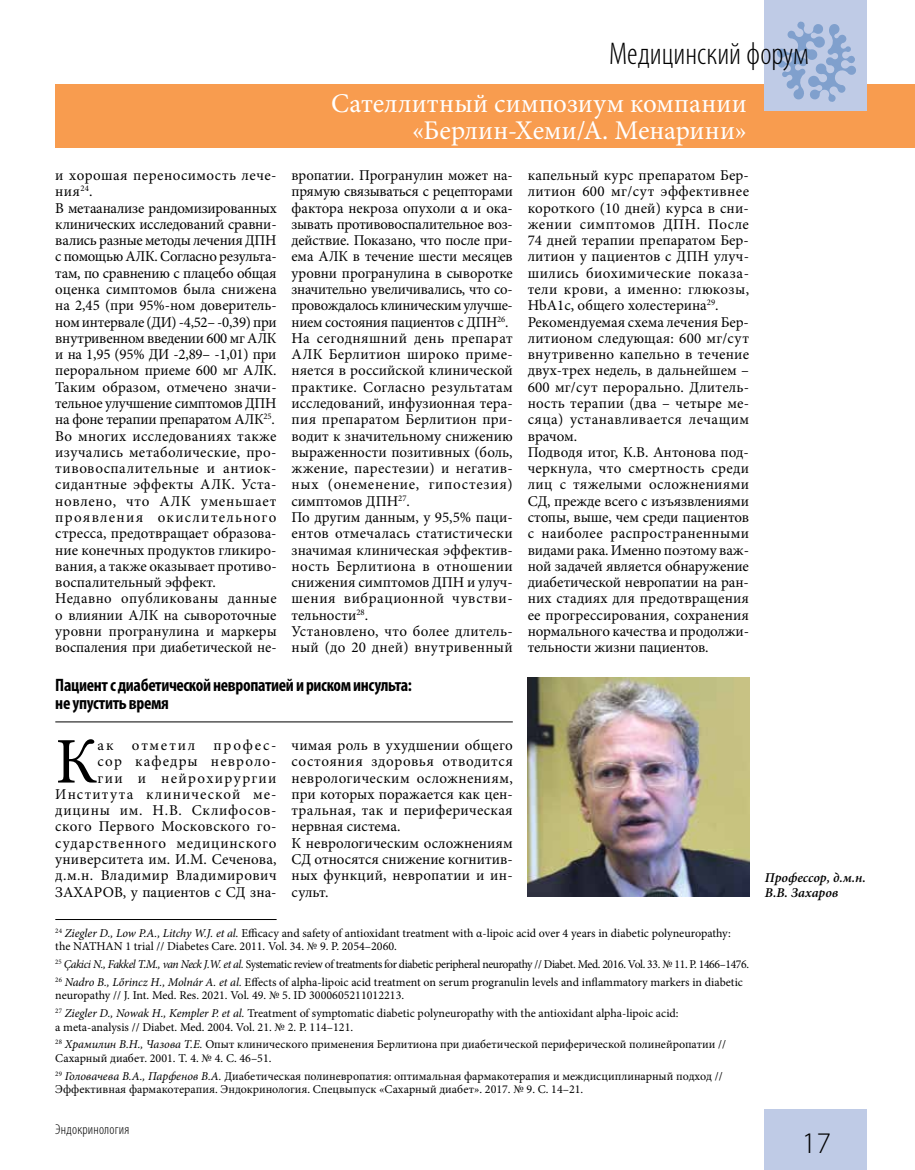
<style>
.page{position:relative;width:915px;height:1170px;background:#fff}
.page>*{position:absolute;margin:0;border:0;box-sizing:border-box;transform-origin:0 0}
.t1{font:65.1px "Minion Pro";color:#000}
.t2{font:300 condensed 31.5px "Myriad Pro";color:#000}
.t3{font:300 30px "Myriad Pro";color:#000}
.t4{font:27px/27px "Minion Pro";letter-spacing:.005em;color:#fff;text-align:right}
.t5{font:700 condensed 18px/18px "Myriad Pro";letter-spacing:-.02em;color:#000}
.t6{font:15px/16.4px "Minion Pro";letter-spacing:.005em;color:#000}
.t7{font:15px/16.2px "Minion Pro";letter-spacing:.05em;color:#000;text-align:right}
.t8{font:300 condensed 14.25px "Myriad Pro";letter-spacing:.015em;color:#000}
.t9{font:italic 600 13.5px/15px "Minion Pro";color:#000}
.t10{font:12px/17.7px "Minion Pro";color:#000}
.t11{font:12px/17.7px "Minion Pro";letter-spacing:-.02em;color:#000}
.s1{font-style:italic}
</style>
<div class="page">
<div style="left:55px;top:84px;width:859px;height:63px;background:#f89c4f"></div>
<div style="left:764px;top:0;width:102px;height:111px;background:#bfcbe6"></div>
<div style="left:764px;top:1108px;width:102px;height:61px;background:#bfcbe6"></div>
<svg style="left:777px;top:22px;width:78px;height:80px"></svg>
<hr style="left:55px;top:919px;width:221px;height:1px;background:#000">
<img style="left:527px;top:677px;width:221px;height:219px">
<hr style="left:55px;top:721px;width:457px;height:1px;background:#000">
<h2 class="t2" style="left:608px;top:35px;width:201px">Медицинский форум</h2>
<h3 class="t4" style="left:331px;top:90px;width:417px">Сателлитный симпозиум компании «Берлин-Хеми/А. Менарини»</h3>
<p class="t6" style="left:55px;top:167px;width:223px">и хорошая переносимость лече&shy;ния<sup>24</sup>.<br>В метаанализе рандомизированных клинических исследований сравни&shy;вались разные методы лечения ДПН с помощью АЛК. Согласно результа&shy;там, по сравнению с плацебо общая оценка симптомов была снижена на 2,45 (при 95%-ном доверитель&shy;ном интервале (ДИ) -4,52– -0,39) при внутривенном введении 600 мг АЛК и на 1,95 (95% ДИ -2,89– -1,01) при пероральном приеме 600 мг АЛК.<br>Таким образом, отмечено значи&shy;тельное улучшение симптомов ДПН на фоне терапии препаратом АЛК<sup>25</sup>.<br>Во многих исследованиях также изучались метаболические, про&shy;тивовоспалительные и антиок&shy;сидантные эффекты АЛК. Уста&shy;новлено, что АЛК уменьшает проявления окислительного стресса, предотвращает образова&shy;ние конечных продуктов гликиро&shy;вания, а также оказывает противо&shy;воспалительный эффект.<br>Недавно опубликованы данные о влиянии АЛК на сывороточные уровни програнулина и маркеры воспаления при диабетической не-</p>
<p class="t6" style="left:291px;top:167px;width:223px">вропатии. Програнулин может на&shy;прямую связываться с рецепторами фактора некроза опухоли α и ока&shy;зывать противовоспалительное воз&shy;действие. Показано, что после при&shy;ема АЛК в течение шести месяцев уровни програнулина в сыворотке значительно увеличивались, что со&shy;провождалось клиническим улучше&shy;нием состояния пациентов с ДПН<sup>26</sup>.<br>На сегодняшний день препарат<br>АЛК Берлитион широко приме&shy;няется в российской клинической практике. Согласно результатам исследований, инфузионная тера&shy;пия препаратом Берлитион при&shy;водит к значительному снижению выраженности позитивных (боль, жжение, парестезии) и негатив&shy;ных (онеменение, гипостезия) симптомов ДПН<sup>27</sup>.<br>По другим данным, у 95,5% паци&shy;ентов отмечалась статистически значимая клиническая эффектив&shy;ность Берлитиона в отношении снижения симптомов ДПН и улуч&shy;шения вибрационной чувстви&shy;тельности<sup>28</sup>.<br>Установлено, что более длитель&shy;ный (до 20 дней) внутривенный</p>
<p class="t6" style="left:527px;top:167px;width:223px">капельный курс препаратом Бер&shy;литион 600 мг/сут эффективнее короткого (10 дней) курса в сни&shy;жении симптомов ДПН. После<br>74 дней терапии препаратом Бер&shy;литион у пациентов с ДПН улуч&shy;шились биохимические показа&shy;тели крови, а именно: глюкозы,<br>HbA1c, общего холестерина<sup>29</sup>.<br>Рекомендуемая схема лечения Бер&shy;литионом следующая: 600 мг/сут внутривенно капельно в течение двух-трех недель, в дальнейшем –<br>600 мг/сут перорально. Длитель&shy;ность терапии (два – четыре ме&shy;сяца) устанавливается лечащим врачом.<br>Подводя итог, К.В. Антонова под&shy;черкнула, что смертность среди лиц с тяжелыми осложнениями<br>СД, прежде всего с изъязвлениями стопы, выше, чем среди пациентов с наиболее распространенными видами рака. Именно поэтому важ&shy;ной задачей является обнаружение диабетической невропатии на ран&shy;них стадиях для предотвращения ее прогрессирования, сохранения нормального качества и продолжи&shy;тельности жизни пациентов.</p>
<p class="t5" style="left:55px;top:675px;width:358px">Пациент с диабетической невропатией и риском инсульта: не упустить время</p>
<h1 class="t1" style="left:55px;top:718px;width:44px">К</h1>
<p class="t7" style="left:55px;top:737px;width:223px">ак отметил профес-<br>сор кафедры невроло-<br>гии и нейрохирургии<br>Института клинической ме&shy;дицины им. Н.В. Склифосов&shy;ского Первого Московского го&shy;сударственного медицинского университета им. И.М. Сеченова, д.м.н. Владимир Владимирович<br>ЗАХАРОВ, у пациентов с СД зна-</p>
<p class="t6" style="left:291px;top:737px;width:223px">чимая роль в ухудшении общего состояния здоровья отводится неврологическим осложнениям, при которых поражается как цен&shy;тральная, так и периферическая нервная система.<br>К неврологическим осложнениям<br>СД относятся снижение когнитив&shy;ных функций, невропатии и ин&shy;сульт.</p>
<p class="t10" style="left:55px;top:926px;width:676px;line-height:13.5px"><sup>24</sup> <span class="s1">Ziegler D., Low P.A., Litchy W.J. et al.</span> Efficacy and safety of antioxidant treatment with α-lipoic acid over 4 years in diabetic polyneuropathy: the NATHAN 1 trial // Diabetes Care. 2011. Vol. 34. № 9. P. 2054–2060.</p>
<p class="t11" style="left:55px;top:955px;width:695px"><sup>25</sup> <span class="s1">Çakici N., Fakkel T.M., van Neck J.W. et al.</span> Systematic review of treatments for diabetic peripheral neuropathy // Diabet. Med. 2016. Vol. 33. № 11. P. 1466–1476.<br><sup>26</sup> <span class="s1">Nadro B., Lőrincz H., Molnár A. et al.</span> Effects of alpha-lipoic acid treatment on serum progranulin levels and inflammatory markers in diabetic</p>
<p class="t10" style="left:55px;top:986px;width:624px">neuropathy // J. Int. Med. Res. 2021. Vol. 49. № 5. ID 3000605211012213.<br><sup>27</sup> <span class="s1">Ziegler D., Nowak H., Kempler P. et al.</span> Treatment of symptomatic diabetic polyneuropathy with the antioxidant alpha-lipoic acid:</p>
<p class="t10" style="left:55px;top:1017px;width:672px">a meta-analysis // Diabet. Med. 2004. Vol. 21. № 2. P. 114–121.<br><sup>28</sup> <span class="s1">Храмилин В.Н., Чазова Т.Е.</span> Опыт клинического применения Берлитиона при диабетической периферической полинейропатии //</p>
<p class="t10" style="left:55px;top:1049px;width:668px">Сахарный диабет. 2001. Т. 4. № 4. С. 46–51.<br><sup>29</sup> <span class="s1">Головачева В.А., Парфенов В.А.</span> Диабетическая полиневропатия: оптимальная фармакотерапия и междисциплинарный подход //</p>
<p class="t10" style="left:55px;top:1080px;width:529px">Эффективная фармакотерапия. Эндокринология. Спецвыпуск «Сахарный диабет». 2017. № 9. С. 14–21.</p>
<p class="t8" style="left:55px;top:1120px;width:76px">Эндокринология</p>
<p class="t9" style="left:764px;top:869px;width:102px">Профессор, д.м.н.<br>В.В. Захаров</p>
<h3 class="t3" style="left:801px;top:1125px;width:31px">17</h3>
</div>
